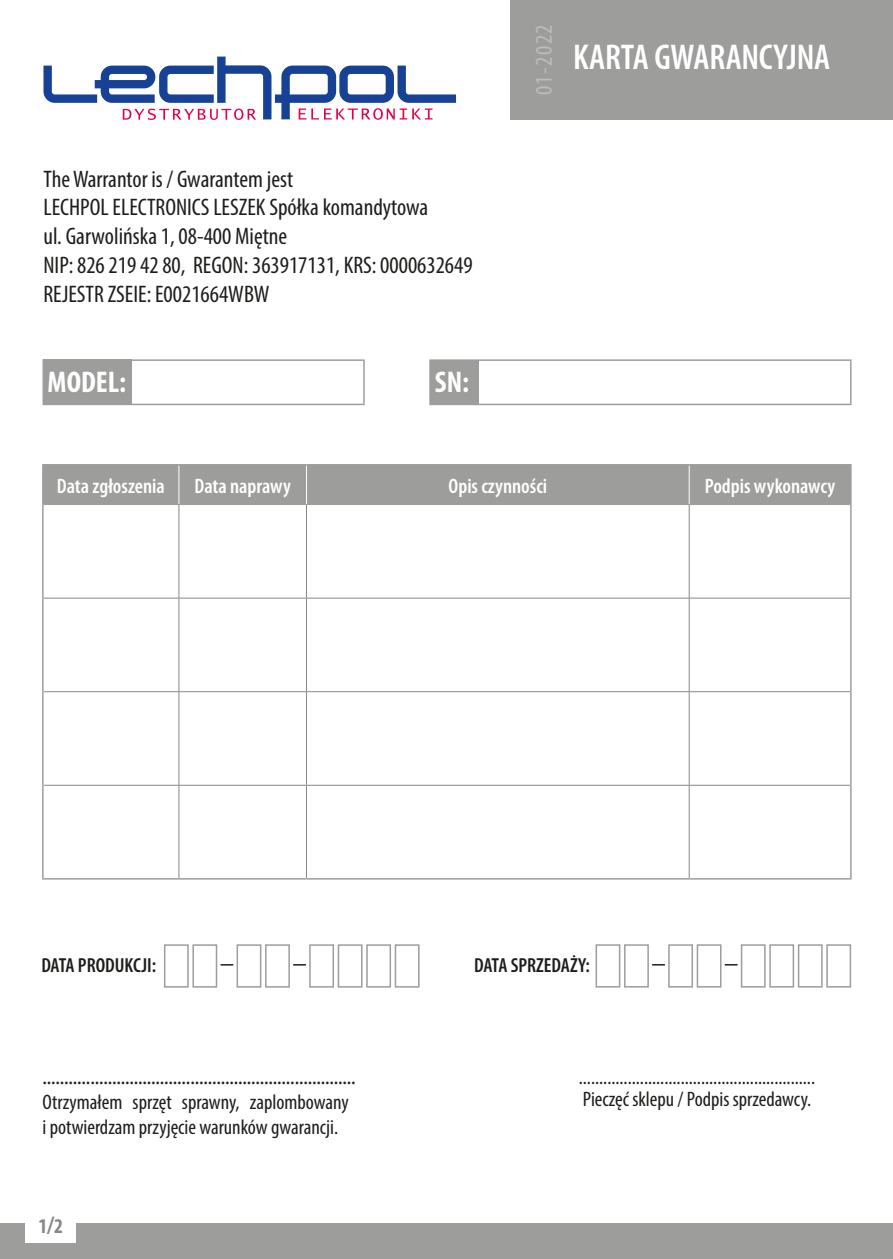
<style>
.page{position:relative;width:893px;height:1259px;background:#fff}
.page>*{position:absolute;margin:0;border:0;box-sizing:border-box;transform-origin:0 0}
.t1{font:600 condensed 36px "Myriad Pro";letter-spacing:-.01em;color:#fff}
.t2{font:700 condensed 30px "Myriad Pro";color:#fff}
.t3{font:condensed 24px/28.8px "Myriad Pro";color:#1d1d1b}
.t4{font:condensed 24px "Myriad Pro";letter-spacing:.06em;color:#bcbcbc}
.t5{font:condensed 21px/22.2px "Myriad Pro";color:#1d1d1b}
.t6{font:21px "Myriad Pro";color:#1d1d1b}
.t7{font:600 condensed 21px "Myriad Pro";color:#fff}
.t8{font:700 condensed 21px "Myriad Pro";color:#878787}
.t9{font:600 condensed 20.4px "Myriad Pro";color:#1d1d1b}
.s1{font-size:24px}
</style>
<div class="page">
<div style="left:0;top:1222px;width:893px;height:37px;background:#9d9d9c"></div>
<div style="left:26px;top:1214px;width:50px;height:29px;background:#fff"></div>
<svg style="left:43px;top:57px;width:413px;height:63px"></svg>
<div style="left:510px;top:0;width:383px;height:120px;background:#9d9d9c"></div>
<div style="left:44px;top:465px;width:806px;height:39px;background:#9d9d9c"></div>
<hr style="left:178px;top:505px;width:1px;height:93px;background:#878787">
<hr style="left:306px;top:505px;width:1px;height:93px;background:#878787">
<hr style="left:689px;top:505px;width:1px;height:93px;background:#878787">
<hr style="left:44px;top:597px;width:135px;height:1px;background:#878787">
<hr style="left:179px;top:597px;width:127px;height:1px;background:#878787">
<hr style="left:178px;top:598px;width:1px;height:93px;background:#878787">
<hr style="left:306px;top:597px;width:383px;height:1px;background:#878787">
<hr style="left:306px;top:598px;width:1px;height:93px;background:#878787">
<hr style="left:689px;top:597px;width:161px;height:1px;background:#878787">
<hr style="left:689px;top:598px;width:1px;height:93px;background:#878787">
<hr style="left:44px;top:691px;width:135px;height:1px;background:#878787">
<hr style="left:179px;top:691px;width:127px;height:1px;background:#878787">
<hr style="left:178px;top:692px;width:1px;height:93px;background:#878787">
<hr style="left:306px;top:691px;width:383px;height:1px;background:#878787">
<hr style="left:306px;top:692px;width:1px;height:93px;background:#878787">
<hr style="left:689px;top:691px;width:161px;height:1px;background:#878787">
<hr style="left:689px;top:692px;width:1px;height:93px;background:#878787">
<hr style="left:44px;top:785px;width:135px;height:1px;background:#878787">
<hr style="left:179px;top:785px;width:127px;height:1px;background:#878787">
<hr style="left:178px;top:785px;width:1px;height:93px;background:#878787">
<hr style="left:306px;top:785px;width:383px;height:1px;background:#878787">
<hr style="left:306px;top:785px;width:1px;height:93px;background:#878787">
<hr style="left:689px;top:785px;width:161px;height:1px;background:#878787">
<hr style="left:689px;top:785px;width:1px;height:93px;background:#878787">
<hr style="left:178px;top:465px;width:1px;height:39px;background:#fff">
<hr style="left:306px;top:465px;width:1px;height:39px;background:#fff">
<hr style="left:689px;top:465px;width:1px;height:39px;background:#fff">
<hr style="left:42px;top:504px;width:2px;height:94px;background:#9d9d9c">
<hr style="left:850px;top:504px;width:2px;height:94px;background:#9d9d9c">
<hr style="left:42px;top:598px;width:2px;height:93px;background:#9d9d9c">
<hr style="left:850px;top:598px;width:2px;height:93px;background:#9d9d9c">
<hr style="left:42px;top:691px;width:2px;height:94px;background:#9d9d9c">
<hr style="left:850px;top:691px;width:2px;height:94px;background:#9d9d9c">
<hr style="left:42px;top:785px;width:2px;height:93px;background:#9d9d9c">
<hr style="left:850px;top:785px;width:2px;height:93px;background:#9d9d9c">
<hr style="left:42px;top:878px;width:137px;height:1px;background:#9d9d9c">
<hr style="left:179px;top:878px;width:127px;height:1px;background:#9d9d9c">
<hr style="left:306px;top:878px;width:383px;height:1px;background:#9d9d9c">
<hr style="left:689px;top:878px;width:163px;height:1px;background:#9d9d9c">
<hr style="left:42px;top:464px;width:137px;height:1px;background:#9d9d9c">
<hr style="left:42px;top:465px;width:2px;height:39px;background:#9d9d9c">
<hr style="left:179px;top:464px;width:127px;height:1px;background:#9d9d9c">
<hr style="left:306px;top:464px;width:383px;height:1px;background:#9d9d9c">
<hr style="left:689px;top:464px;width:163px;height:1px;background:#9d9d9c">
<hr style="left:850px;top:465px;width:2px;height:39px;background:#9d9d9c">
<hr style="left:44px;top:504px;width:135px;height:1px;background:#9d9d9c">
<hr style="left:179px;top:504px;width:127px;height:1px;background:#9d9d9c">
<hr style="left:306px;top:504px;width:383px;height:1px;background:#9d9d9c">
<hr style="left:689px;top:504px;width:161px;height:1px;background:#9d9d9c">
<hr style="left:429px;top:359px;width:422px;height:2px;background:#9d9d9c">
<hr style="left:429px;top:361px;width:2px;height:43px;background:#9d9d9c">
<hr style="left:850px;top:361px;width:1px;height:43px;background:#9d9d9c">
<hr style="left:429px;top:404px;width:422px;height:1px;background:#9d9d9c">
<div style="left:430px;top:360px;width:48px;height:44px;background:#9d9d9c"></div>
<hr style="left:43px;top:359px;width:322px;height:2px;background:#9d9d9c">
<hr style="left:363px;top:361px;width:2px;height:43px;background:#9d9d9c">
<hr style="left:43px;top:404px;width:322px;height:1px;background:#9d9d9c">
<div style="left:43px;top:360px;width:89px;height:44px;background:#9d9d9c"></div>
<div style="left:164px;top:944px;width:25px;height:43px;background:#fff;border:2px solid #9d9d9c"></div>
<div style="left:192px;top:944px;width:25px;height:43px;background:#fff;border:2px solid #9d9d9c"></div>
<div style="left:237px;top:944px;width:24px;height:43px;background:#fff;border:2px solid #9d9d9c"></div>
<div style="left:265px;top:944px;width:25px;height:43px;background:#fff;border:2px solid #9d9d9c"></div>
<div style="left:309px;top:944px;width:25px;height:43px;background:#fff;border:2px solid #9d9d9c"></div>
<div style="left:338px;top:944px;width:25px;height:43px;background:#fff;border:2px solid #9d9d9c"></div>
<div style="left:366px;top:944px;width:25px;height:43px;background:#fff;border:2px solid #9d9d9c"></div>
<div style="left:395px;top:944px;width:25px;height:43px;background:#fff;border:2px solid #9d9d9c"></div>
<svg style="left:221px;top:964px;width:12px;height:1px"></svg>
<svg style="left:293px;top:964px;width:13px;height:1px"></svg>
<div style="left:595px;top:944px;width:25px;height:43px;background:#fff;border:2px solid #9d9d9c"></div>
<div style="left:624px;top:944px;width:25px;height:43px;background:#fff;border:2px solid #9d9d9c"></div>
<div style="left:668px;top:944px;width:25px;height:43px;background:#fff;border:2px solid #9d9d9c"></div>
<div style="left:697px;top:944px;width:24px;height:43px;background:#fff;border:2px solid #9d9d9c"></div>
<div style="left:741px;top:944px;width:25px;height:43px;background:#fff;border:2px solid #9d9d9c"></div>
<div style="left:769px;top:944px;width:25px;height:43px;background:#fff;border:2px solid #9d9d9c"></div>
<div style="left:798px;top:944px;width:25px;height:43px;background:#fff;border:2px solid #9d9d9c"></div>
<div style="left:826px;top:944px;width:25px;height:43px;background:#fff;border:2px solid #9d9d9c"></div>
<svg style="left:652px;top:964px;width:13px;height:1px"></svg>
<svg style="left:725px;top:964px;width:12px;height:1px"></svg>
<p class="t3" style="left:43px;top:164px;width:431px">The Warrantor is / Gwarantem jest<br>LECHPOL ELECTRONICS LESZEK Spółka komandytowa<br>ul. Garwolińska 1, 08-400 Miętne<br>NIP: 826 219 42 80, REGON: 363917131, KRS: 0000632649<br>REJESTR ZSEIE: E0021664WBW</p>
<p class="t2" style="left:48px;top:363px;width:80px">MODEL:</p>
<p class="t2" style="left:435px;top:363px;width:36px">SN:</p>
<p class="t4" style="left:529px;top:95px;width:72px;rotate:-90deg">01-2022</p>
<h1 class="t1" style="left:573px;top:35px;width:259px">KARTA GWARANCYJNA</h1>
<p class="t7" style="left:57px;top:472px;width:110px">Data zgłoszenia</p>
<p class="t7" style="left:194px;top:472px;width:98px">Data naprawy</p>
<p class="t7" style="left:448px;top:472px;width:100px">Opis czynności</p>
<p class="t7" style="left:705px;top:472px;width:132px">Podpis wykonawcy</p>
<p class="t9" style="left:41px;top:952px;width:116px">DATA PRODUKCJI:</p>
<p class="t9" style="left:474px;top:952px;width:117px">DATA SPRZEDAŻY:</p>
<p class="t6" style="left:43px;top:1064px;width:314px">........................................................................</p>
<p class="t5" style="left:43px;top:1089px;width:308px;line-height:25.2px">Otrzymałem sprzęt sprawny, zaplombowany i potwierdzam przyjęcie warunków gwarancji.</p>
<p class="t8" style="left:39px;top:1212px;width:26px">1<span class="s1">/</span>2</p>
<p class="t5" style="left:579px;top:1066px;width:238px">..........................................................<br>Pieczęć sklepu / Podpis sprzedawcy.</p>
</div>
